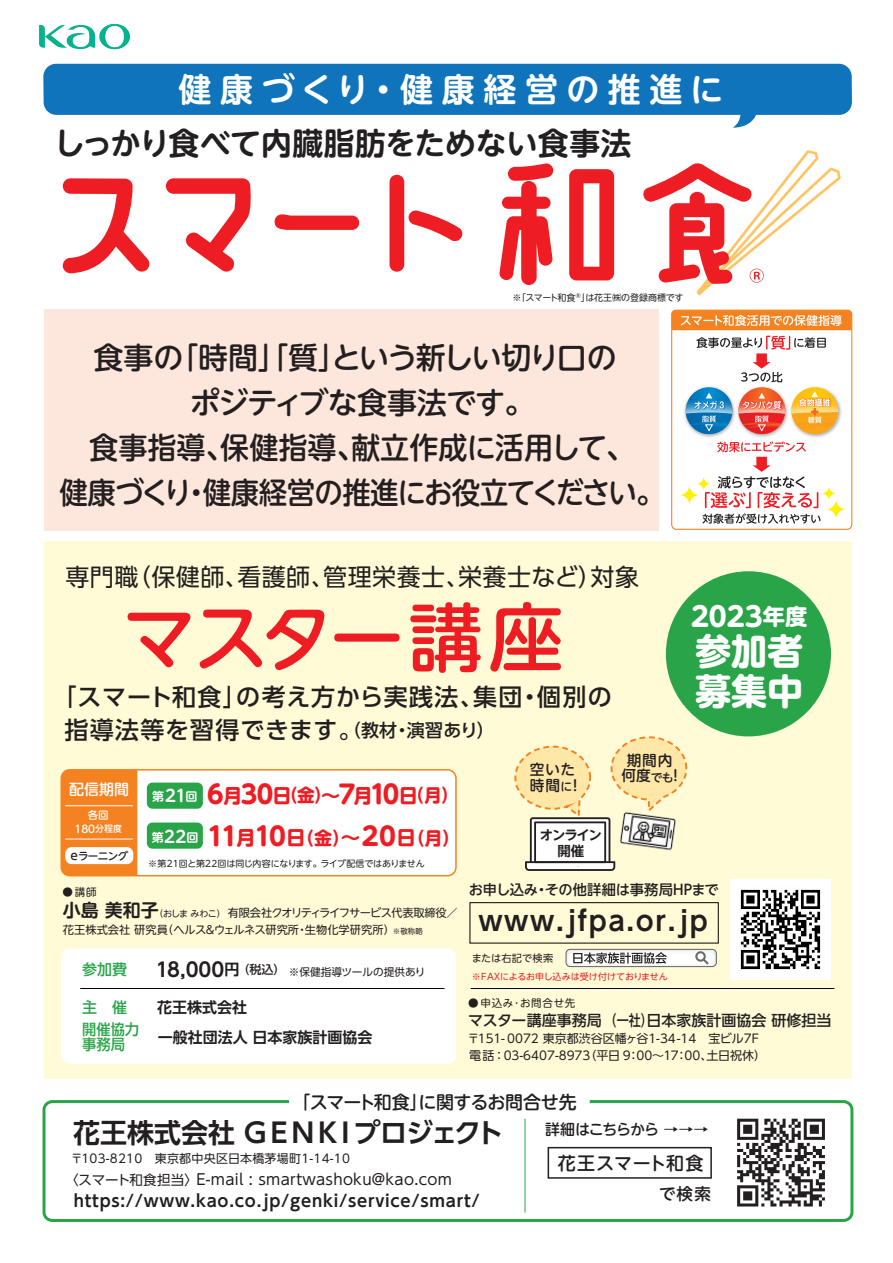
<style>
.page{position:relative;width:893px;height:1263px;background:#fff}
.page>*{position:absolute;margin:0;border:0;box-sizing:border-box;transform-origin:0 0}
.t1{font:500 75px "UD Shin M Go Pro";letter-spacing:-.05em;color:#ee1d23}
.t2{font:700 36.15px/39.9px "UD Shin M Go Pro";color:#fff}
.t3{font:700 33px "UD Shin M Go Pro De";letter-spacing:.26em;color:#fff}
.t4{font:700 30.75px "UD Shin M Go Pro De";letter-spacing:-.005em;color:#231f20}
.t5{font:500 30px/45px "UD Shin M Go Pro";letter-spacing:-.025em;color:#231f20;text-align:center}
.t6{font:700 27.15px "UD Shin M Go Pro";color:#fff}
.t7{font:700 27px "UD Shin Go Pro De";color:#231f20}
.t8{font:700 27px "UD Shin Go NT Pro De";letter-spacing:.06em;color:#231f20}
.t9{font:700 25.5px/42.2px "UD Shin M Go Pro";letter-spacing:-.08em;color:#ee1d23}
.t10{font:500 24px/33px "UD Shin Go Pro";letter-spacing:.045em;color:#231f20}
.t11{font:24px "UD Shin Go Pro";letter-spacing:.02em;color:#231f20}
.t12{font:500 18px "UD Shin M Go Pro";letter-spacing:-.02em;color:#231f20}
.t13{font:500 18px "UD Shin M Go Pro";letter-spacing:.025em;color:#231f20}
.t14{font:700 16.5px "UD Shin Go Pro De";letter-spacing:.045em;color:#231f20}
.t15{font:500 16.5px "UD Shin M Go Pro";color:#231f20}
.t16{font:15px "UD Shin Go Pro";letter-spacing:.02em;color:#231f20}
.t17{font:700 15px "UD Shin Go Pro De";color:#231f20}
.t18{font:500 15px "UD Shin Go Pro";color:#231f20}
.t19{font:500 15px "UD Shin M Go Pro";letter-spacing:-.07em;color:#231f20}
.t20{font:500 15px/15px "UD Shin Go Pro";color:#29a449;scale:.95 1}
.t21{font:500 15px "UD Shin M Go Pro";color:#fff}
.t22{font:500 14.7px/15.5px "UD Shin M Go Pro";letter-spacing:.04em;color:#231f20}
.t23{font:500 14.25px "UD Shin Go NT Pro";letter-spacing:-.01em;color:#231f20}
.t24{font:700 13.5px/15.5px "UD Shin Go NT Pro De";letter-spacing:-.09em;color:#231f20;text-align:center}
.t25{font:12px/16.5px "UD Shin Go Pro";color:#231f20}
.t26{font:12px "UD Shin Go Pro";letter-spacing:.02em;color:#231f20}
.t27{font:700 12px "UD Shin M Go Pro De";color:#fff}
.t28{font:11.25px/16.5px "UD Shin M Go Pro";letter-spacing:-.02em;color:#231f20}
.t29{font:10.65px "UD Shin Go Pro";color:#231f20}
.t30{font:10.5px "UD Shin M Go Pro";letter-spacing:.065em;color:#231f20}
.t31{font:500 10.5px/13.5px "UD Shin M Go Pro";color:#fff;text-align:center}
.t32{font:500 10.5px "UD Shin M Go Pro";letter-spacing:-.055em;color:#231f20}
.t33{font:10.2px "UD Shin Go NT Pro";letter-spacing:.01em;color:#231f20}
.t34{font:9px "UD Shin M Go Pro";letter-spacing:-.015em;color:#231f20}
.t35{font:9px "UD Shin Go NT Pro";letter-spacing:-.01em;color:#ee1d23}
.s1{font-size:18px}
.s2{font-size:9px}
.s3{font-size:12px}
.s4{font-size:19.5px}
.s5{font-size:16.5px}
.s6{font-size:11.85px}
.s7{font-size:22.35px}
.s8{font-family:"UD Shin M Go Pro De";font-weight:700;font-size:18px}
.s9{font-size:7.5px}
.s10{font-weight:500;font-size:15px;color:#29a449}
.s11{font-family:"UD Shin Go Pro De";font-weight:700;font-size:19.5px}
.s12{font-family:"UD Shin Go Pro De";font-weight:700;font-size:15px}
.s13{font-family:"UD Shin Go Pro";font-weight:500;color:#29a449}
.s14{font-size:13.5px}
</style>
<div class="page">
<div style="left:44px;top:541px;width:808px;height:538px;background:#fffbd6"></div>
<hr style="left:471px;top:988px;width:363px;height:1px;background:#030303">
<div style="left:44px;top:310px;width:615px;height:221px;background:#fde7dc"></div>
<div style="left:61px;top:948px;width:395px;height:116px;background:#fff;border-radius:9px"></div>
<div style="left:566px;top:949px;width:150px;height:17px;background:#fcfcfc;border-radius:4px"></div>
<div style="left:566px;top:949px;width:150px;height:18px;border:1px solid #d1d2d4;border-radius:4px"></div>
<svg style="left:573px;top:952px;width:94px;height:12px"></svg>
<div style="left:695px;top:951px;width:11px;height:11px;border:2px solid #6c6d70;border-radius:50%"></div>
<svg style="left:700px;top:956px;width:11px;height:11px"></svg>
<img style="left:730px;top:880px;width:100px;height:100px">
<svg style="left:275px;top:214px;width:84px;height:16px"></svg>
<svg style="left:389px;top:175px;width:74px;height:97px"></svg>
<svg style="left:569px;top:169px;width:45px;height:111px"></svg>
<svg style="left:499px;top:163px;width:55px;height:122px"></svg>
<svg style="left:166px;top:178px;width:85px;height:94px"></svg>
<svg style="left:63px;top:178px;width:87px;height:95px"></svg>
<svg style="left:643px;top:150px;width:198px;height:145px"></svg>
<div style="left:666px;top:571px;width:165px;height:165px;background:#29a449;border-radius:50%"></div>
<hr style="left:80px;top:988px;width:364px;height:1px;background:#030303">
<svg style="left:702px;top:491px;width:118px;height:33px"></svg>
<svg style="left:821px;top:486px;width:15px;height:15px"></svg>
<svg style="left:679px;top:485px;width:21px;height:20px"></svg>
<svg style="left:826px;top:499px;width:20px;height:20px"></svg>
<svg style="left:672px;top:310px;width:180px;height:20px;background:#f69949"></svg>
<div style="left:470px;top:902px;width:249px;height:41px;border:1px solid #030303"></div>
<img style="left:39px;top:23px;width:91px;height:27px">
<div style="left:43px;top:64px;width:809px;height:51px;background:#1074bc;border-radius:13px"></div>
<svg style="left:733px;top:114px;width:24px;height:14px"></svg>
<div style="left:43px;top:1100px;width:810px;height:122px;border:3px solid #29a449;border-radius:8px"></div>
<svg style="left:514px;top:736px;width:174px;height:135px"></svg>
<img style="left:609px;top:802px;width:78px;height:60px">
<div style="left:61px;top:770px;width:395px;height:106px;background:#fff;border-radius:9px"></div>
<div style="left:60px;top:769px;width:397px;height:107px;border:2px solid #f58220;border-radius:9px"></div>
<div style="left:61px;top:770px;width:76px;height:106px;background:#f58220"></div>
<div style="left:147px;top:782px;width:56px;height:27px;background:#29a449;border-radius:6px"></div>
<div style="left:65px;top:847px;width:68px;height:17px;background:#fff;border-radius:6px"></div>
<div style="left:147px;top:822px;width:56px;height:27px;background:#29a449;border-radius:6px"></div>
<hr style="left:65px;top:805px;width:68px;height:1px;background:#fff">
<hr style="left:65px;top:839px;width:68px;height:1px;background:#fff">
<svg style="left:737px;top:1119px;width:88px;height:87px"></svg>
<div style="left:548px;top:1147px;width:164px;height:32px;border:2px solid #231f20"></div>
<hr style="left:525px;top:1119px;width:1px;height:93px;background:#29a449">
<img style="left:787px;top:334px;width:66px;height:155px">
<img style="left:791px;top:387px;width:47px;height:4px">
<svg style="left:791px;top:391px;width:47px;height:43px;background:#f7c261"></svg>
<img style="left:671px;top:334px;width:116px;height:155px">
<img style="left:686px;top:387px;width:46px;height:47px;border-radius:23px">
<svg style="left:686px;top:393px;width:46px;height:41px;background:#4b9bca"></svg>
<p class="t3" style="left:179px;top:63px;width:546px">健康づくり・健康経営の推進に</p>
<p class="t4" style="left:54px;top:118px;width:579px">しっかり食べて内臓脂肪をためない食事法</p>
<p class="t34" style="left:512px;top:291px;width:173px">※「スマート和食<sup>®</sup>」は花王㈱の登録商標です</p>
<p class="t5" style="left:60px;top:333px;width:607px">食事の「時間」「質」という新しい切り口の<br>ポジティブな食事法です。<br>食事指導、保健指導、献立作成に活用して、<br>健康づくり・健康経営の推進にお役立てください。</p>
<p class="t11" style="left:65px;top:557px;width:575px">専門職（保健師、看護師、管理栄養士、栄養士など）対象</p>
<h1 class="t1" style="left:122px;top:577px;width:443px">マスター講座</h1>
<p class="t10" style="left:64px;top:680px;width:549px;text-indent:-12px">「スマート和食」の考え方から実践法、集団・個別の指導法等を習得できます。<span class="s1">（教材・演習あり）</span></p>
<p class="t21" style="left:69px;top:777px;width:61px">配信期間</p>
<p class="t31" style="left:74px;top:808px;width:49px">各回<br>180<span class="s2">分程度</span></p>
<p class="t32" style="left:70px;top:847px;width:59px"><span class="s3">e</span>ラーニング</p>
<p class="t9" style="left:207px;top:772px;width:254px">6<span class="s4">月</span>30<span class="s4">日</span><span class="s1">（金）</span><span class="s4">～</span>7<span class="s4">月</span>10<span class="s4">日</span><span class="s1">（月）<br></span>11<span class="s4">月</span>10<span class="s4">日</span><span class="s1">（金）</span><span class="s4">～</span>20<span class="s4">日</span><span class="s1">（月）</span></p>
<p class="t27" style="left:152px;top:787px;width:47px">第<span class="s5">21</span>回</p>
<p class="t27" style="left:152px;top:827px;width:48px">第<span class="s5">22</span>回</p>
<p class="t34" style="left:148px;top:856px;width:278px">※第21回と第22回は同じ内容になります。ライブ配信ではありません</p>
<p class="t22" style="left:530px;top:761px;width:54px">空いた時間<span class="s6">に</span>！</p>
<p class="t22" style="left:621px;top:752px;width:63px;text-align:center">期間内何度<span class="s6">でも</span>！</p>
<p class="t24" style="left:540px;top:827px;width:64px">オンライン開催</p>
<p class="t6" style="left:691px;top:594px;width:118px">2023<span class="s7">年度</span></p>
<p class="t2" style="left:695px;top:629px;width:110px">参加者募集中</p>
<p class="t30" style="left:63px;top:883px;width:36px">●講師</p>
<p class="t28" style="left:63px;top:904px;width:396px"><span class="s8">小島 美和子</span><span class="s2">（おしま みわこ）</span> 有限会社クオリティライフサービス代表取締役／花王株式会社 研究員（ヘルス＆ウェルネス研究所・生物化学研究所）<span class="s9">※敬称略</span></p>
<p class="t29" style="left:82px;top:963px;width:345px"><span class="s10">参加費　　</span><span class="s11">18,000</span><span class="s12">円</span><sup>（税込）</sup> ※保健指導ツールの提供あり</p>
<p class="t17" style="left:82px;top:995px;width:167px"><span class="s13">主　催　　</span>花王株式会社</p>
<p class="t20" style="left:82px;top:1021px;width:61px">開催協力事務局</p>
<p class="t17" style="left:158px;top:1025px;width:216px">一般社団法人 日本家族計画協会</p>
<p class="t23" style="left:469px;top:878px;width:252px">お申し込み・その他詳細は事務局HPまで</p>
<p class="t8" style="left:478px;top:899px;width:231px">www.jfpa.or.jp</p>
<p class="t33" style="left:472px;top:950px;width:83px">または右記で検索</p>
<p class="t35" style="left:472px;top:969px;width:197px">※FAXによるお申し込みは受け付けておりません</p>
<p class="t30" style="left:468px;top:995px;width:109px">●申込み･お問合せ先</p>
<p class="t18" style="left:468px;top:1008px;width:365px">マスター講座事務局 （一社）日本家族計画協会 研修担当</p>
<p class="t25" style="left:468px;top:1030px;width:300px">〒151- 0072 東京都渋谷区幡ヶ谷1-34-14　宝ビル7F電話：03-6407-8973（平日 9：00～17：00、土日祝休）</p>
<p class="t12" style="left:292px;top:1087px;width:286px">「スマート和食」に関するお問合せ先</p>
<p class="t7" style="left:73px;top:1111px;width:431px">花王株式会社 G E N K Iプロジェクト</p>
<p class="t26" style="left:71px;top:1149px;width:281px">〒103-8210　東京都中央区日本橋茅場町1-14-10</p>
<p class="t16" style="left:65px;top:1167px;width:388px"><span class="s14">〈スマート和食担当〉</span>E-mail : smartwashoku@kao.com</p>
<p class="t14" style="left:74px;top:1188px;width:407px">https://www.kao.co.jp/genki/service/smart/</p>
<p class="t19" style="left:545px;top:1117px;width:165px">詳細はこちらから →→→</p>
<p class="t13" style="left:558px;top:1149px;width:147px">花王スマート和食</p>
<p class="t15" style="left:659px;top:1180px;width:53px">で検索</p>
</div>
